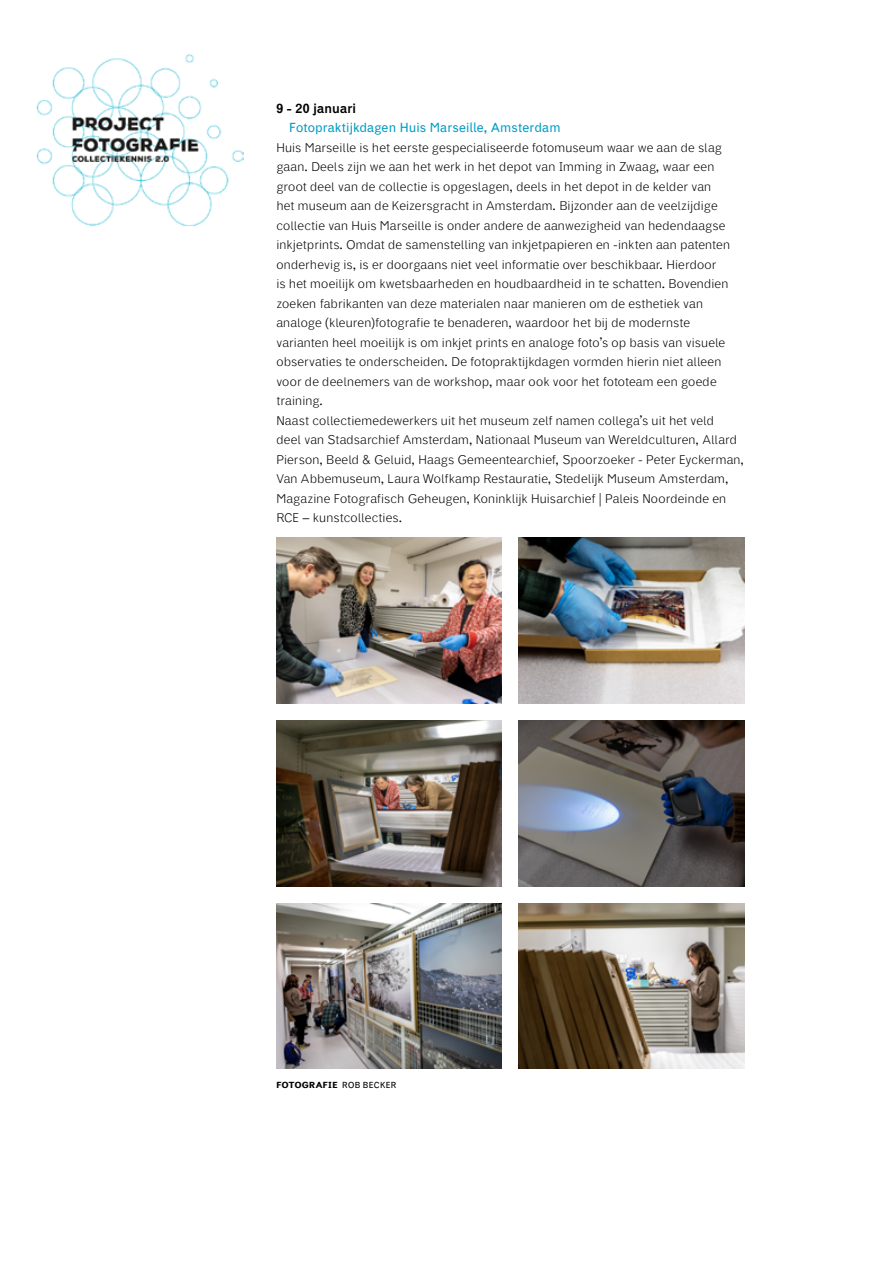
<style>
.page{position:relative;width:893px;height:1263px;background:#fff}
.page>*{position:absolute;margin:0;border:0;box-sizing:border-box;transform-origin:0 0}
.body{font:300 13.5px/19.5px "DF Dejavu Pro";letter-spacing:.01em;color:#000}
.kopje_2{font:13.5px "DF Dejavu Pro";letter-spacing:.01em;color:#009dc5}
.kopje{font:500 13.5px "DF Dejavu Pro";letter-spacing:.015em;color:#000}
.bijschrift{font:700 9px "DF Dejavu Pro";letter-spacing:.035em;color:#000}
.s1{font-weight:400}
</style>
<div class="page">
<img style="left:36px;top:54px;width:207px;height:172px">
<img style="left:519px;top:720px;width:225px;height:166px">
<img style="left:519px;top:903px;width:225px;height:166px">
<img style="left:519px;top:537px;width:225px;height:166px">
<img style="left:276px;top:903px;width:226px;height:166px">
<img style="left:276px;top:720px;width:226px;height:166px">
<img style="left:276px;top:537px;width:226px;height:166px">
<p class="kopje" style="left:276px;top:99px;width:81px">9 - 20 januari</p>
<p class="kopje_2" style="left:289px;top:118px;width:273px">Fotopraktijkdagen Huis Marseille, Amsterdam</p>
<p class="body" style="left:276px;top:137px;width:455px">Huis Marseille is het eerste gespecialiseerde fotomuseum waar we aan de slag gaan. Deels zijn we aan het werk in het depot van Imming in Zwaag, waar een groot deel van de collectie is opgeslagen, deels in het depot in de kelder van het museum aan de Keizersgracht in Amsterdam. Bijzonder aan de veelzijdige collectie van Huis Marseille is onder andere de aanwezigheid van hedendaagse inkjetprints. Omdat de samenstelling van inkjetpapieren en -inkten aan patenten onderhevig is, is er doorgaans niet veel informatie over beschikbaar. Hierdoor<br>is het moeilijk om kwetsbaarheden en houdbaardheid in te schatten. Bovendien zoeken fabrikanten van deze materialen naar manieren om de esthetiek van analoge (kleuren)fotografie te benaderen, waardoor het bij de modernste varianten heel moeilijk is om inkjet prints en analoge foto’s op basis van visuele observaties te onderscheiden. De fotopraktijkdagen vormden hierin niet alleen voor de deelnemers van de workshop, maar ook voor het fototeam een goede training.</p>
<p class="body" style="left:276px;top:410px;width:469px">Naast collectiemedewerkers uit het museum zelf namen collega’s uit het veld<br>deel van Stadsarchief Amsterdam, Nationaal Museum van Wereldculturen, Allard Pierson, Beeld &amp; Geluid, Haags Gemeentearchief, Spoorzoeker - Peter Eyckerman, Van Abbemuseum, Laura Wolfkamp Restauratie, Stedelijk Museum Amsterdam, Magazine Fotografisch Geheugen, Koninklijk Huisarchief | Paleis Noordeinde en RCE – kunstcollecties.</p>
<p class="bijschrift" style="left:276px;top:1078px;width:121px">FOTOGRAFIE <span class="s1">ROB BECKER</span></p>
</div>
